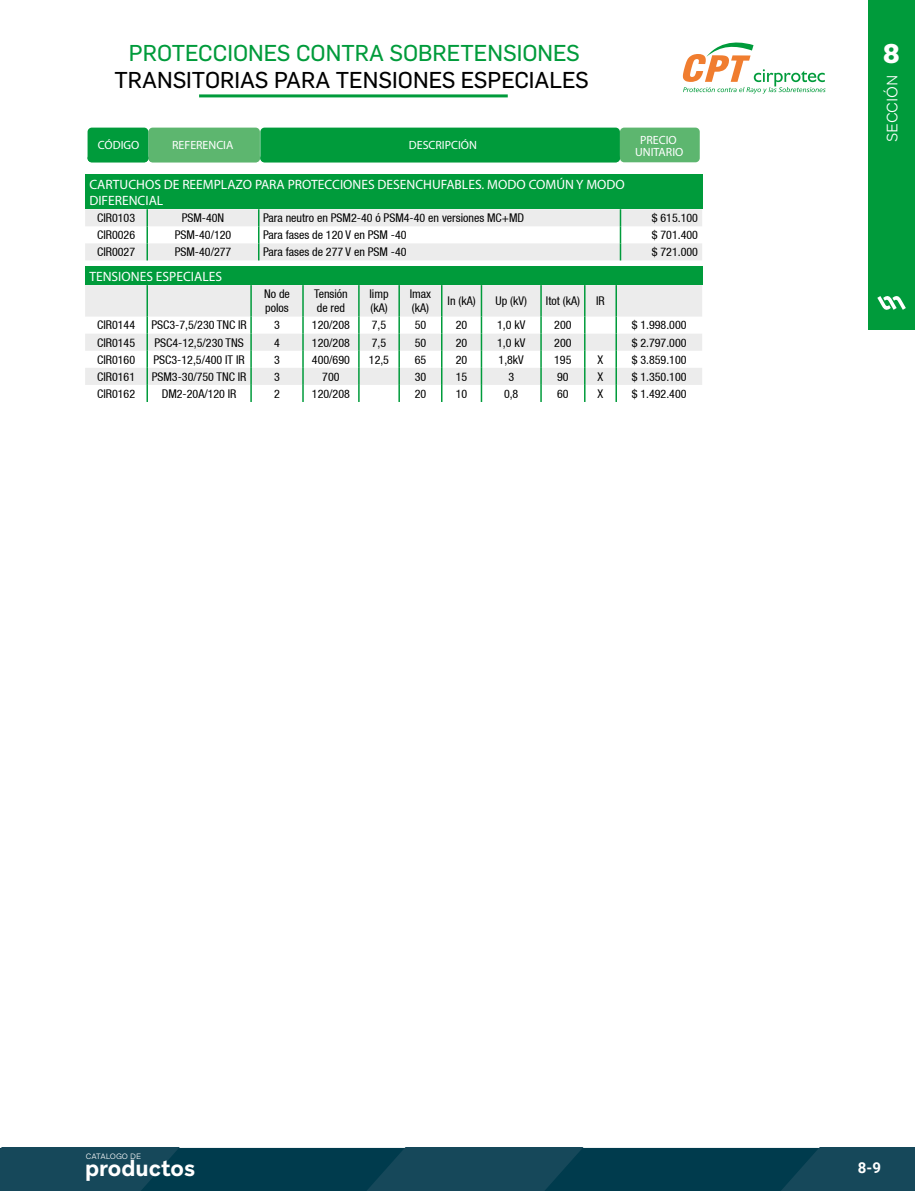
<style>
.page{position:relative;width:915px;height:1191px;background:#fff}
.page>*{position:absolute;margin:0;border:0;box-sizing:border-box;transform-origin:0 0}
.t1{font:900 27px "Aribau Grotesk";color:#fff}
.t2{font:22.5px "Flama Basic";color:#000}
.t3{font:22.5px "Flama Basic";color:#009b3b}
.t4{font:700 22.2px "Aribau Grotesk";color:#fff}
.t5{font:300 15px "Aribau Grotesk";color:#fff}
.t6{font:700 15px "Roboto";color:#fff}
.t7{font:13.5px/16.2px "Myriad Pro";color:#fff}
.t8{font:condensed 12px/14.4px "Helvetica 57";color:#000}
.t9{font:11.85px/12.6px "Myriad Pro";color:#fff;text-align:center}
.t10{font:300 7.8px "Aribau Grotesk";letter-spacing:-.005em;color:#fff}
</style>
<div class="page">
<hr style="left:199px;top:94px;width:308px;height:3px;background:#009b3b">
<svg style="left:682px;top:42px;width:143px;height:52px"></svg>
<div style="left:867px;top:0;width:47px;height:330px;background:#009b3b"></div>
<svg style="left:877px;top:296px;width:28px;height:14px"></svg>
<svg style="left:0;top:1147px;width:914px;height:44px;background:#0d4355"></svg>
<div style="left:148px;top:128px;width:112px;height:34px;background:#5db66f;border-radius:4px"></div>
<div style="left:260px;top:128px;width:359px;height:34px;background:#009b3b;border-radius:4px"></div>
<div style="left:87px;top:128px;width:61px;height:34px;background:#009b3b;border-radius:4px"></div>
<div style="left:619px;top:128px;width:80px;height:34px;background:#5db66f;border-radius:4px"></div>
<div style="left:85px;top:174px;width:617px;height:35px;background:#009b3b"></div>
<svg style="left:85px;top:209px;width:617px;height:51px"></svg>
<div style="left:85px;top:266px;width:617px;height:19px;background:#009b3b"></div>
<svg style="left:85px;top:285px;width:617px;height:100px;fill:#ececec"></svg>
<hr style="left:146px;top:285px;width:2px;height:31px;background:#009b3b">
<hr style="left:250px;top:285px;width:2px;height:31px;background:#009b3b">
<hr style="left:302px;top:285px;width:1px;height:31px;background:#009b3b">
<hr style="left:358px;top:285px;width:1px;height:31px;background:#009b3b">
<hr style="left:398px;top:285px;width:2px;height:31px;background:#009b3b">
<hr style="left:441px;top:285px;width:1px;height:31px;background:#009b3b">
<hr style="left:480px;top:285px;width:2px;height:31px;background:#009b3b">
<hr style="left:540px;top:285px;width:1px;height:31px;background:#009b3b">
<hr style="left:584px;top:285px;width:1px;height:31px;background:#009b3b">
<hr style="left:615px;top:285px;width:1px;height:31px;background:#009b3b">
<svg style="left:146px;top:316px;width:2px;height:86px"></svg>
<svg style="left:250px;top:316px;width:2px;height:86px"></svg>
<svg style="left:302px;top:316px;width:1px;height:86px"></svg>
<svg style="left:358px;top:316px;width:1px;height:86px"></svg>
<svg style="left:398px;top:316px;width:2px;height:86px"></svg>
<svg style="left:441px;top:316px;width:1px;height:86px"></svg>
<svg style="left:480px;top:316px;width:2px;height:86px"></svg>
<svg style="left:540px;top:316px;width:1px;height:86px"></svg>
<svg style="left:584px;top:316px;width:1px;height:86px"></svg>
<svg style="left:615px;top:316px;width:1px;height:86px"></svg>
<h2 class="t3" style="left:129px;top:37px;width:452px">PROTECCIONES CONTRA SOBRETENSIONES</h2>
<h1 class="t1" style="left:882px;top:36px;width:19px">8</h1>
<h2 class="t2" style="left:114px;top:64px;width:476px">TRANSITORIAS PARA TENSIONES ESPECIALES</h2>
<p class="t5" style="left:882px;top:142px;width:69px;rotate:-90deg">SECCIÓN</p>
<p class="t9" style="left:98px;top:139px;width:43px">CÓDIGO</p>
<p class="t9" style="left:172px;top:139px;width:63px">REFERENCIA</p>
<p class="t9" style="left:408px;top:139px;width:70px">DESCRIPCIÓN</p>
<p class="t9" style="left:635px;top:133px;width:50px">PRECIO<br>UNITARIO</p>
<p class="t7" style="left:89px;top:176px;width:537px">CARTUCHOS DE REEMPLAZO PARA PROTECCIONES DESENCHUFABLES. MODO COMÚN Y MODO<br>DIFERENCIAL</p>
<p class="t8" style="left:97px;top:210px;width:39px">CIR0103</p>
<p class="t8" style="left:182px;top:210px;width:44px">PSM-40N</p>
<p class="t8" style="left:263px;top:210px;width:262px">Para neutro en PSM2-40 ó PSM4-40 en versiones MC+MD</p>
<p class="t8" style="left:651px;top:210px;width:48px">$ 615.100</p>
<p class="t8" style="left:97px;top:228px;width:39px">CIR0026</p>
<p class="t8" style="left:175px;top:228px;width:58px">PSM-40/120</p>
<p class="t8" style="left:263px;top:228px;width:145px">Para fases de 120 V en PSM -40</p>
<p class="t8" style="left:651px;top:228px;width:48px">$ 701.400</p>
<p class="t8" style="left:97px;top:245px;width:39px">CIR0027</p>
<p class="t8" style="left:175px;top:245px;width:58px">PSM-40/277</p>
<p class="t8" style="left:263px;top:245px;width:145px">Para fases de 277 V en PSM -40</p>
<p class="t8" style="left:651px;top:245px;width:48px">$ 721.000</p>
<p class="t7" style="left:89px;top:268px;width:134px">TENSIONES ESPECIALES</p>
<p class="t8" style="left:264px;top:286px;width:27px">No de polos</p>
<p class="t8" style="left:314px;top:286px;width:35px">Tensión de red</p>
<p class="t8" style="left:369px;top:286px;width:21px">Iimp (kA)</p>
<p class="t8" style="left:409px;top:286px;width:23px">Imax (kA)</p>
<p class="t8" style="left:447px;top:294px;width:29px">In (kA)</p>
<p class="t8" style="left:495px;top:294px;width:33px">Up (kV)</p>
<p class="t8" style="left:545px;top:294px;width:35px">Itot (kA)</p>
<p class="t8" style="left:596px;top:294px;width:10px">IR</p>
<p class="t8" style="left:97px;top:318px;width:39px">CIR0144</p>
<p class="t8" style="left:151px;top:318px;width:97px">PSC3-7,5/230 TNC IR</p>
<p class="t8" style="left:274px;top:318px;width:7px">3</p>
<p class="t8" style="left:312px;top:318px;width:39px">120/208</p>
<p class="t8" style="left:371px;top:318px;width:16px">7,5</p>
<p class="t8" style="left:414px;top:318px;width:13px">50</p>
<p class="t8" style="left:455px;top:318px;width:13px">20</p>
<p class="t8" style="left:497px;top:318px;width:30px">1,0 kV</p>
<p class="t8" style="left:554px;top:318px;width:19px">200</p>
<p class="t8" style="left:631px;top:318px;width:56px">$ 1.998.000</p>
<p class="t8" style="left:97px;top:335px;width:39px">CIR0145</p>
<p class="t8" style="left:154px;top:335px;width:91px">PSC4-12,5/230 TNS</p>
<p class="t8" style="left:274px;top:335px;width:7px">4</p>
<p class="t8" style="left:312px;top:335px;width:39px">120/208</p>
<p class="t8" style="left:371px;top:335px;width:16px">7,5</p>
<p class="t8" style="left:414px;top:335px;width:13px">50</p>
<p class="t8" style="left:455px;top:335px;width:13px">20</p>
<p class="t8" style="left:497px;top:335px;width:30px">1,0 kV</p>
<p class="t8" style="left:554px;top:335px;width:19px">200</p>
<p class="t8" style="left:631px;top:335px;width:56px">$ 2.797.000</p>
<p class="t8" style="left:97px;top:352px;width:39px">CIR0160</p>
<p class="t8" style="left:153px;top:352px;width:93px">PSC3-12,5/400 IT IR</p>
<p class="t8" style="left:274px;top:352px;width:7px">3</p>
<p class="t8" style="left:312px;top:352px;width:39px">400/690</p>
<p class="t8" style="left:369px;top:352px;width:22px">12,5</p>
<p class="t8" style="left:414px;top:352px;width:13px">65</p>
<p class="t8" style="left:455px;top:352px;width:13px">20</p>
<p class="t8" style="left:498px;top:352px;width:27px">1,8kV</p>
<p class="t8" style="left:554px;top:352px;width:19px">195</p>
<p class="t8" style="left:597px;top:352px;width:7px">X</p>
<p class="t8" style="left:631px;top:352px;width:56px">$ 3.859.100</p>
<p class="t8" style="left:97px;top:369px;width:39px">CIR0161</p>
<p class="t8" style="left:152px;top:369px;width:96px">PSM3-30/750 TNC IR</p>
<p class="t8" style="left:274px;top:369px;width:7px">3</p>
<p class="t8" style="left:322px;top:369px;width:19px">700</p>
<p class="t8" style="left:414px;top:369px;width:13px">30</p>
<p class="t8" style="left:455px;top:369px;width:13px">15</p>
<p class="t8" style="left:508px;top:369px;width:7px">3</p>
<p class="t8" style="left:557px;top:369px;width:13px">90</p>
<p class="t8" style="left:597px;top:369px;width:7px">X</p>
<p class="t8" style="left:631px;top:369px;width:56px">$ 1.350.100</p>
<p class="t8" style="left:97px;top:386px;width:39px">CIR0162</p>
<p class="t8" style="left:162px;top:386px;width:76px">DM2-20A/120 IR</p>
<p class="t8" style="left:274px;top:386px;width:7px">2</p>
<p class="t8" style="left:312px;top:386px;width:39px">120/208</p>
<p class="t8" style="left:414px;top:386px;width:13px">20</p>
<p class="t8" style="left:455px;top:386px;width:13px">10</p>
<p class="t8" style="left:504px;top:386px;width:16px">0,8</p>
<p class="t8" style="left:557px;top:386px;width:13px">60</p>
<p class="t8" style="left:597px;top:386px;width:7px">X</p>
<p class="t8" style="left:631px;top:386px;width:56px">$ 1.492.400</p>
<p class="t10" style="left:86px;top:1151px;width:57px">CATALOGO DE</p>
<h3 class="t4" style="left:85px;top:1154px;width:111px">productos</h3>
<p class="t6" style="left:857px;top:1157px;width:25px">8-9</p>
</div>
